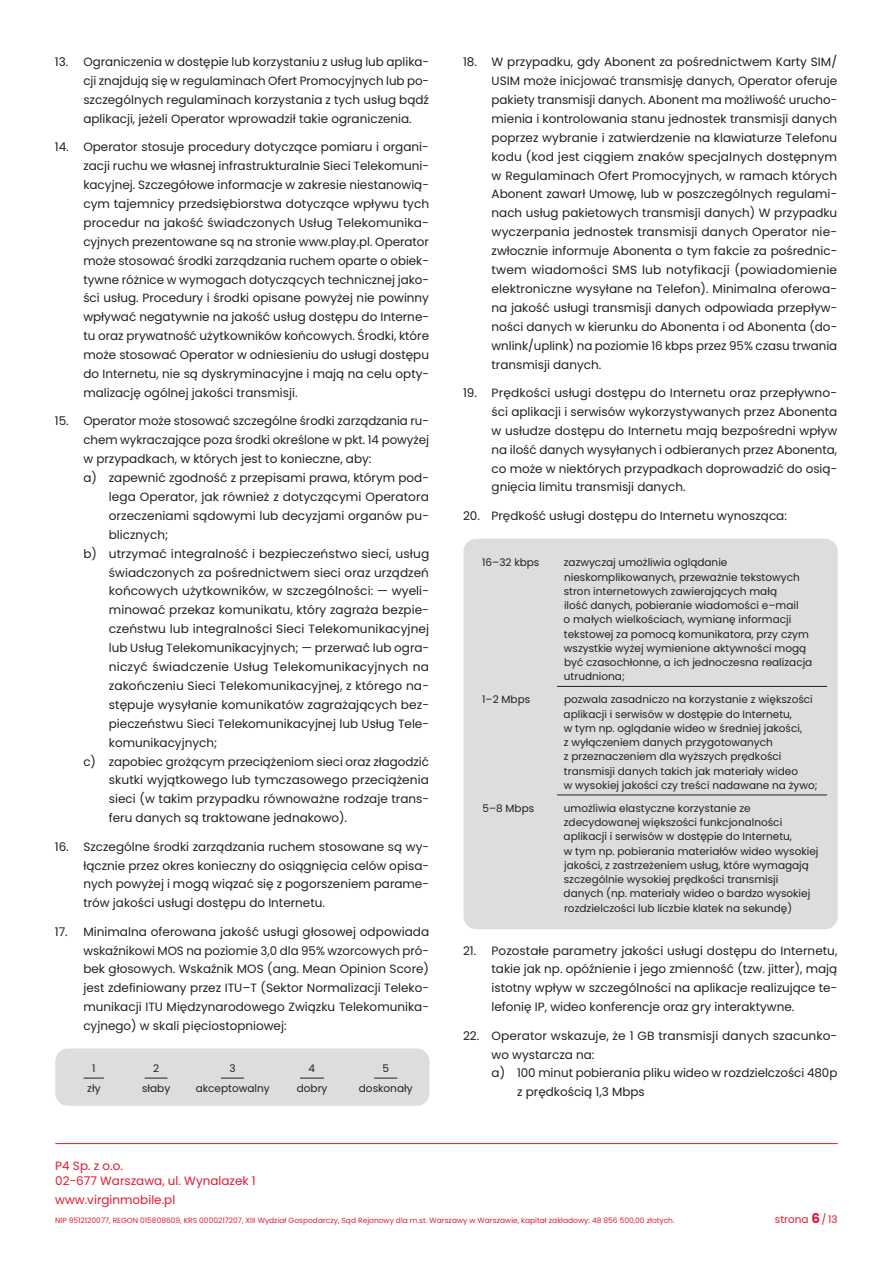
<style>
.page{position:relative;width:893px;height:1263px;background:#fff}
.page>*{position:absolute;margin:0;border:0;box-sizing:border-box;transform-origin:0 0}
.t1{font:12px/18.9px "Poppins";color:#231f20;text-align:justify}
.t2{font:12px/15px "Poppins";color:#e21931}
.t3{font:10.5px/14.2px "Poppins";color:#231f20}
.t4{font:10.5px "Poppins";color:#e21931}
.t5{font:7.5px "Poppins";color:#e21931}
.s1{font-weight:700;font-size:13.5px}
</style>
<div class="page">
<hr style="left:55px;top:1143px;width:783px;height:1px;background:#e21931">
<div style="left:55px;top:1048px;width:374px;height:58px;background:#dcdddf;border-radius:13px"></div>
<svg style="left:84px;top:1078px;width:20px;height:1px"></svg>
<svg style="left:145px;top:1078px;width:22px;height:1px"></svg>
<svg style="left:221px;top:1078px;width:23px;height:1px"></svg>
<svg style="left:300px;top:1078px;width:24px;height:1px"></svg>
<svg style="left:374px;top:1078px;width:23px;height:1px"></svg>
<div style="left:463px;top:539px;width:375px;height:390px;background:#dcdddf;border-radius:13px"></div>
<hr style="left:557px;top:686px;width:270px;height:1px;background:#231f20">
<hr style="left:557px;top:794px;width:270px;height:1px;background:#231f20">
<p class="t1" style="left:83px;top:53px;width:347px;text-indent:-28px">13. Ograniczenia w dostępie lub korzystaniu z usług lub aplika‑ cji znajdują się w regulaminach Ofert Promocyjnych lub po‑ szczególnych regulaminach korzystania z tych usług bądź aplikacji, jeżeli Operator wprowadził takie ograniczenia.</p>
<p class="t1" style="left:83px;top:138px;width:347px;text-indent:-28px">14. Operator stosuje procedury dotyczące pomiaru i organi‑ zacji ruchu we własnej infrastrukturalnie Sieci Telekomuni‑ kacyjnej. Szczegółowe informacje w zakresie niestanowią‑ cym tajemnicy przedsiębiorstwa dotyczące wpływu tych procedur na jakość świadczonych Usług Telekomunika‑ cyjnych prezentowane są na stronie www.play.pl. Operator może stosować środki zarządzania ruchem oparte o obiek‑ tywne różnice w wymogach dotyczących technicznej jako‑ ści usług. Procedury i środki opisane powyżej nie powinny wpływać negatywnie na jakość usług dostępu do Interne‑ tu oraz prywatność użytkowników końcowych. Środki, które może stosować Operator w odniesieniu do usługi dostępu do Internetu, nie są dyskryminacyjne i mają na celu opty‑ malizację ogólnej jakości transmisji.</p>
<p class="t1" style="left:55px;top:412px;width:376px">15. Operator może stosować szczególne środki zarządzania ru‑</p>
<p class="t1" style="left:83px;top:431px;width:347px">chem wykraczające poza środki określone w pkt. 14 powyżej</p>
<p class="t1" style="left:83px;top:449px;width:290px">w przypadkach, w których jest to konieczne, aby:</p>
<p class="t1" style="left:83px;top:468px;width:347px">a) zapewnić zgodność z przepisami prawa, którym pod‑</p>
<p class="t1" style="left:109px;top:487px;width:322px">lega Operator, jak również z dotyczącymi Operatora</p>
<p class="t1" style="left:109px;top:506px;width:322px">orzeczeniami sądowymi lub decyzjami organów pu‑</p>
<p class="t1" style="left:109px;top:525px;width:61px">blicznych;</p>
<p class="t1" style="left:83px;top:544px;width:347px">b) utrzymać integralność i bezpieczeństwo sieci, usług</p>
<p class="t1" style="left:109px;top:563px;width:322px">świadczonych za pośrednictwem sieci oraz urządzeń</p>
<p class="t1" style="left:109px;top:582px;width:322px">końcowych użytkowników, w szczególności: — wyeli‑</p>
<p class="t1" style="left:109px;top:601px;width:322px">minować przekaz komunikatu, który zagraża bezpie‑</p>
<p class="t1" style="left:109px;top:620px;width:322px">czeństwu lub integralności Sieci Telekomunikacyjnej</p>
<p class="t1" style="left:109px;top:638px;width:322px">lub Usług Telekomunikacyjnych; — przerwać lub ogra‑</p>
<p class="t1" style="left:109px;top:657px;width:322px">niczyć świadczenie Usług Telekomunikacyjnych na</p>
<p class="t1" style="left:109px;top:676px;width:322px">zakończeniu Sieci Telekomunikacyjnej, z którego na‑</p>
<p class="t1" style="left:109px;top:695px;width:322px">stępuje wysyłanie komunikatów zagrażających bez‑</p>
<p class="t1" style="left:109px;top:714px;width:322px">pieczeństwu Sieci Telekomunikacyjnej lub Usług Tele‑</p>
<p class="t1" style="left:109px;top:733px;width:110px">komunikacyjnych;</p>
<p class="t1" style="left:83px;top:752px;width:347px">c) zapobiec grożącym przeciążeniom sieci oraz złagodzić</p>
<p class="t1" style="left:109px;top:771px;width:322px">skutki wyjątkowego lub tymczasowego przeciążenia</p>
<p class="t1" style="left:109px;top:790px;width:322px">sieci (w takim przypadku równoważne rodzaje trans‑</p>
<p class="t1" style="left:109px;top:809px;width:240px">feru danych są traktowane jednakowo).</p>
<p class="t1" style="left:83px;top:837px;width:347px;text-indent:-28px">16. Szczególne środki zarządzania ruchem stosowane są wy‑ łącznie przez okres konieczny do osiągnięcia celów opisa‑ nych powyżej i mogą wiązać się z pogorszeniem parame‑ trów jakości usługi dostępu do Internetu.</p>
<p class="t1" style="left:83px;top:922px;width:347px;text-indent:-28px">17. Minimalna oferowana jakość usługi głosowej odpowiada wskaźnikowi MOS na poziomie 3,0 dla 95% wzorcowych pró‑ bek głosowych. Wskaźnik MOS (ang. Mean Opinion Score) jest zdefiniowany przez ITU–T (Sektor Normalizacji Teleko‑ munikacji ITU Międzynarodowego Związku Telekomunika‑ cyjnego) w skali pięciostopniowej:</p>
<p class="t3" style="left:92px;top:1061px;width:5px">1</p>
<p class="t3" style="left:153px;top:1061px;width:8px">2</p>
<p class="t3" style="left:230px;top:1061px;width:8px">3</p>
<p class="t3" style="left:309px;top:1061px;width:8px">4</p>
<p class="t3" style="left:383px;top:1061px;width:8px">5</p>
<p class="t3" style="left:87px;top:1081px;width:15px">zły</p>
<p class="t3" style="left:142px;top:1081px;width:30px">słaby</p>
<p class="t3" style="left:196px;top:1081px;width:75px">akceptowalny</p>
<p class="t3" style="left:297px;top:1081px;width:32px">dobry</p>
<p class="t3" style="left:359px;top:1081px;width:55px">doskonały</p>
<p class="t1" style="left:492px;top:53px;width:347px;text-indent:-28px">18. W przypadku, gdy Abonent za pośrednictwem Karty SIM/ USIM może inicjować transmisję danych, Operator oferuje pakiety transmisji danych. Abonent ma możliwość urucho‑ mienia i kontrolowania stanu jednostek transmisji danych poprzez wybranie i zatwierdzenie na klawiaturze Telefonu kodu (kod jest ciągiem znaków specjalnych dostępnym w Regulaminach Ofert Promocyjnych, w ramach których Abonent zawarł Umowę, lub w poszczególnych regulami‑ nach usług pakietowych transmisji danych) W przypadku wyczerpania jednostek transmisji danych Operator nie‑ zwłocznie informuje Abonenta o tym fakcie za pośrednic‑ twem wiadomości SMS lub notyfikacji (powiadomienie elektroniczne wysyłane na Telefon). Minimalna oferowa‑ na jakość usługi transmisji danych odpowiada przepływ‑ ności danych w kierunku do Abonenta i od Abonenta (do‑ wnlink/uplink) na poziomie 16 kbps przez 95% czasu trwania transmisji danych.</p>
<p class="t1" style="left:492px;top:383px;width:347px;text-indent:-28px">19. Prędkości usługi dostępu do Internetu oraz przepływno‑ ści aplikacji i serwisów wykorzystywanych przez Abonenta w usłudze dostępu do Internetu mają bezpośredni wpływ na ilość danych wysyłanych i odbieranych przez Abonenta, co może w niektórych przypadkach doprowadzić do osią‑ gnięcia limitu transmisji danych.</p>
<p class="t1" style="left:463px;top:506px;width:325px">20. Prędkość usługi dostępu do Internetu wynosząca:</p>
<p class="t3" style="left:482px;top:556px;width:59px">16–32 kbps</p>
<p class="t3" style="left:564px;top:556px;width:250px">zazwyczaj umożliwia oglądanie nieskomplikowanych, przeważnie tekstowych stron internetowych zawierających małą<br>ilość danych, pobieranie wiadomości e–mail<br>o małych wielkościach, wymianę informacji tekstowej za pomocą komunikatora, przy czym wszystkie wyżej wymienione aktywności mogą być czasochłonne, a ich jednoczesna realizacja utrudniona;</p>
<p class="t3" style="left:482px;top:693px;width:50px">1–2 Mbps</p>
<p class="t3" style="left:564px;top:693px;width:255px">pozwala zasadniczo na korzystanie z większości aplikacji i serwisów w dostępie do Internetu,<br>w tym np. oglądanie wideo w średniej jakości,<br>z wyłączeniem danych przygotowanych<br>z przeznaczeniem dla wyższych prędkości transmisji danych takich jak materiały wideo<br>w wysokiej jakości czy treści nadawane na żywo;</p>
<p class="t3" style="left:482px;top:801px;width:53px">5–8 Mbps</p>
<p class="t3" style="left:564px;top:801px;width:256px">umożliwia elastyczne korzystanie ze zdecydowanej większości funkcjonalności aplikacji i serwisów w dostępie do Internetu,<br>w tym np. pobierania materiałów wideo wysokiej jakości, z zastrzeżeniem usług, które wymagają szczególnie wysokiej prędkości transmisji danych (np. materiały wideo o bardzo wysokiej rozdzielczości lub liczbie klatek na sekundę)</p>
<p class="t1" style="left:492px;top:941px;width:347px;text-indent:-28px">21. Pozostałe parametry jakości usługi dostępu do Internetu, takie jak np. opóźnienie i jego zmienność (tzw. jitter), mają istotny wpływ w szczególności na aplikacje realizujące te‑ lefonię IP, wideo konferencje oraz gry interaktywne.</p>
<p class="t1" style="left:463px;top:1026px;width:376px">22. Operator wskazuje, że 1 GB transmisji danych szacunko‑</p>
<p class="t1" style="left:492px;top:1045px;width:104px">wo wystarcza na:</p>
<p class="t1" style="left:492px;top:1064px;width:347px">a) 100 minut pobierania pliku wideo w rozdzielczości 480p</p>
<p class="t1" style="left:517px;top:1083px;width:129px">z prędkością 1,3 Mbps</p>
<p class="t2" style="left:55px;top:1158px;width:202px">P4 Sp. z o.o.<br>02-677 Warszawa, ul. Wynalazek 1</p>
<p class="t2" style="left:55px;top:1192px;width:122px">www.virginmobile.pl</p>
<p class="t5" style="left:55px;top:1216px;width:621px">NIP 9512120077, REGON 015808609, KRS 0000217207, XIII Wydział Gospodarczy, Sąd Rejonowy dla m.st. Warszawy w Warszawie, kapitał zakładowy: 48 856 500,00 złotych.</p>
<p class="t4" style="left:775px;top:1213px;width:64px">strona <span class="s1">6</span>/ 13</p>
</div>
